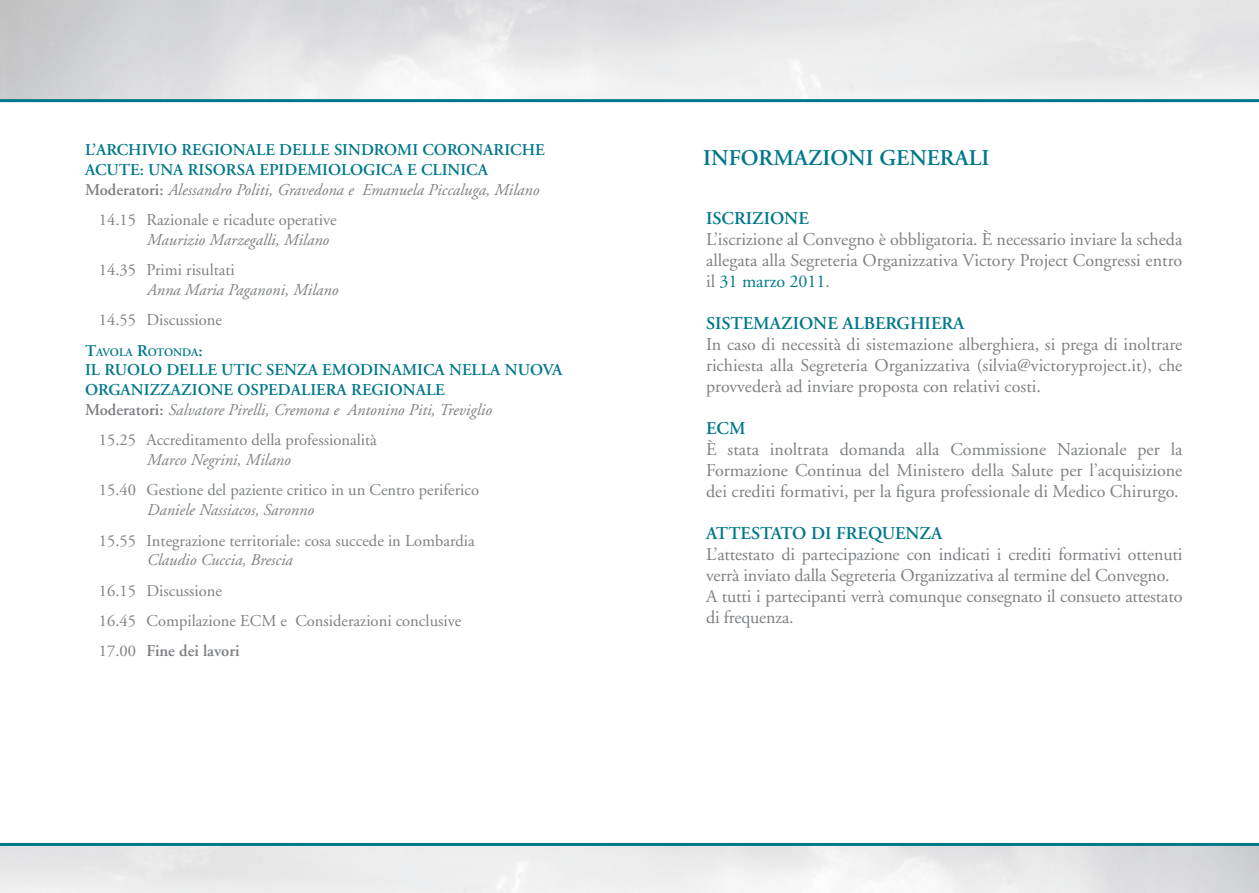
<style>
.page{position:relative;width:1259px;height:893px;background:#fff}
.page>*{position:absolute;margin:0;border:0;box-sizing:border-box;transform-origin:0 0}
.t1{font:600 22.5px "Adobe Garamond";color:#00788b}
.t2{font:18px/21px "Adobe Garamond";letter-spacing:-.01em;color:#7e8083;text-align:justify}
.t3{font:600 18px "Adobe Garamond";color:#00788b}
.t4{font:16.5px/30.3px "Adobe Garamond";color:#7e8083}
.t5{font:italic 16.5px/19.8px "Adobe Garamond";color:#7e8083}
.t6{font:600 16.5px "Adobe Garamond";color:#00788b}
.t7{font:600 11.55px "Adobe Garamond";color:#00788b}
.s1{font-weight:600;font-style:normal;color:#00788b}
.s2{font-weight:600;font-style:normal}
.s3{font-size:16.5px}
.s4{font-weight:600}
.s5{color:#00788b}
</style>
<div class="page">
<svg style="left:0;top:0;width:1259px;height:102px"></svg>
<svg style="left:0;top:843px;width:1259px;height:50px"></svg>
<p class="t6" style="left:85px;top:141px;width:67px">L’ARC HIVIO</p>
<p class="t6" style="left:181px;top:141px;width:23px">REGIONALE</p>
<p class="t6" style="left:279px;top:141px;width:12px">DELLE</p>
<p class="t6" style="left:334px;top:141px;width:212px">SINDROMI CORONARICHE</p>
<p class="t6" style="left:85px;top:161px;width:76px">ACUTE: UNA</p>
<p class="t6" style="left:188px;top:161px;width:11px">RISORSA</p>
<p class="t6" style="left:259px;top:161px;width:31px">EPIDEMIOLOGICA</p>
<p class="t5" style="left:85px;top:160px;width:455px;text-indent:322px"><span class="s1">E CLINICA<br></span><span class="s2">MODERATORI:</span> Alessandro Politi, Gravedona e Emanuela Piccaluga, Milano</p>
<p class="t4" style="left:99px;top:205px;width:239px">14.15 Razionale e ricadute operative</p>
<p class="t5" style="left:147px;top:230px;width:184px">Maurizio Marzegalli, Milano</p>
<p class="t4" style="left:99px;top:255px;width:137px">14.35 Primi risultati</p>
<p class="t5" style="left:147px;top:280px;width:193px">Anna Maria Paganoni, Milano</p>
<p class="t4" style="left:99px;top:305px;width:125px">14.55 Discussione</p>
<p class="t7" style="left:85px;top:346px;width:119px"><span class="s3">T</span>AVOLA <span class="s3">R</span>OTONDA<span class="s3">:</span></p>
<p class="t6" style="left:85px;top:361px;width:32px">IL RUOLO</p>
<p class="t6" style="left:166px;top:361px;width:12px">DELLE</p>
<p class="t6" style="left:221px;top:361px;width:57px">UTIC SENZA</p>
<p class="t6" style="left:322px;top:361px;width:13px">EMODINAMICA</p>
<p class="t6" style="left:449px;top:361px;width:12px">NELLA</p>
<p class="t6" style="left:505px;top:361px;width:13px">NUOVA</p>
<p class="t6" style="left:85px;top:381px;width:12px">ORGANIZZAZIONE</p>
<p class="t6" style="left:237px;top:381px;width:42px">OSPEDALIERA</p>
<p class="t5" style="left:85px;top:381px;width:408px;text-indent:266px"><span class="s1">REGIONALE<br></span><span class="s2">MODERATORI:</span> Salvatore Pirelli, Cremona e Antonino Piti, Treviglio</p>
<p class="t4" style="left:99px;top:425px;width:279px">15.25 Accreditamento della professionalità</p>
<p class="t5" style="left:147px;top:451px;width:145px">Marco Negrini, Milano</p>
<p class="t4" style="left:99px;top:475px;width:382px">15.40 Gestione del paziente critico in un Centro periferico</p>
<p class="t5" style="left:147px;top:501px;width:168px">Daniele Nassiacos, Saronno</p>
<p class="t4" style="left:99px;top:526px;width:377px">15.55 Integrazione territoriale: cosa succede in Lombardia</p>
<p class="t5" style="left:147px;top:551px;width:147px">Claudio Cuccia, Brescia</p>
<p class="t4" style="left:99px;top:576px;width:364px">16.15 Discussione<br>16.45 Compilazione ECM e Considerazioni conclusive<br>17.00 <span class="s4">FINE DEI LAVORI</span></p>
<p class="t1" style="left:703px;top:146px;width:288px">INFORMAZIONI GENERALI</p>
<p class="t3" style="left:706px;top:209px;width:104px">ISCRIZIONE</p>
<p class="t2" style="left:706px;top:230px;width:478px">L’iscrizione al Convegno è obbligatoria. È necessario inviare la scheda allegata alla Segreteria Organizzativa Victory Project Congressi entro il <span class="s5">31 marzo 2011</span>.</p>
<p class="t3" style="left:706px;top:314px;width:260px">SISTEMAZIONE ALBERGHIERA</p>
<p class="t2" style="left:706px;top:335px;width:478px">In caso di necessità di sistemazione alberghiera, si prega di inoltrare richiesta alla Segreteria Organizzativa (silvia@victoryproject.it), che provvederà ad inviare proposta con relativi costi.</p>
<p class="t3" style="left:706px;top:419px;width:41px">ECM</p>
<p class="t2" style="left:706px;top:440px;width:478px">È stata inoltrata domanda alla Commissione Nazionale per la Formazione Continua del Ministero della Salute per l’acquisizione dei crediti formativi, per la figura professionale di Medico Chirurgo.</p>
<p class="t3" style="left:706px;top:524px;width:23px">ATTESTATO</p>
<p class="t3" style="left:811px;top:524px;width:84px">DIFREQUENZA</p>
<p class="t2" style="left:706px;top:545px;width:478px;text-align:left">L’attestato di partecipazione con indicati i crediti formativi ottenuti verrà inviato dalla Segreteria Organizzativa al termine del Convegno.<br>A tutti i partecipanti verrà comunque consegnato il consueto attestato di frequenza.</p>
</div>
